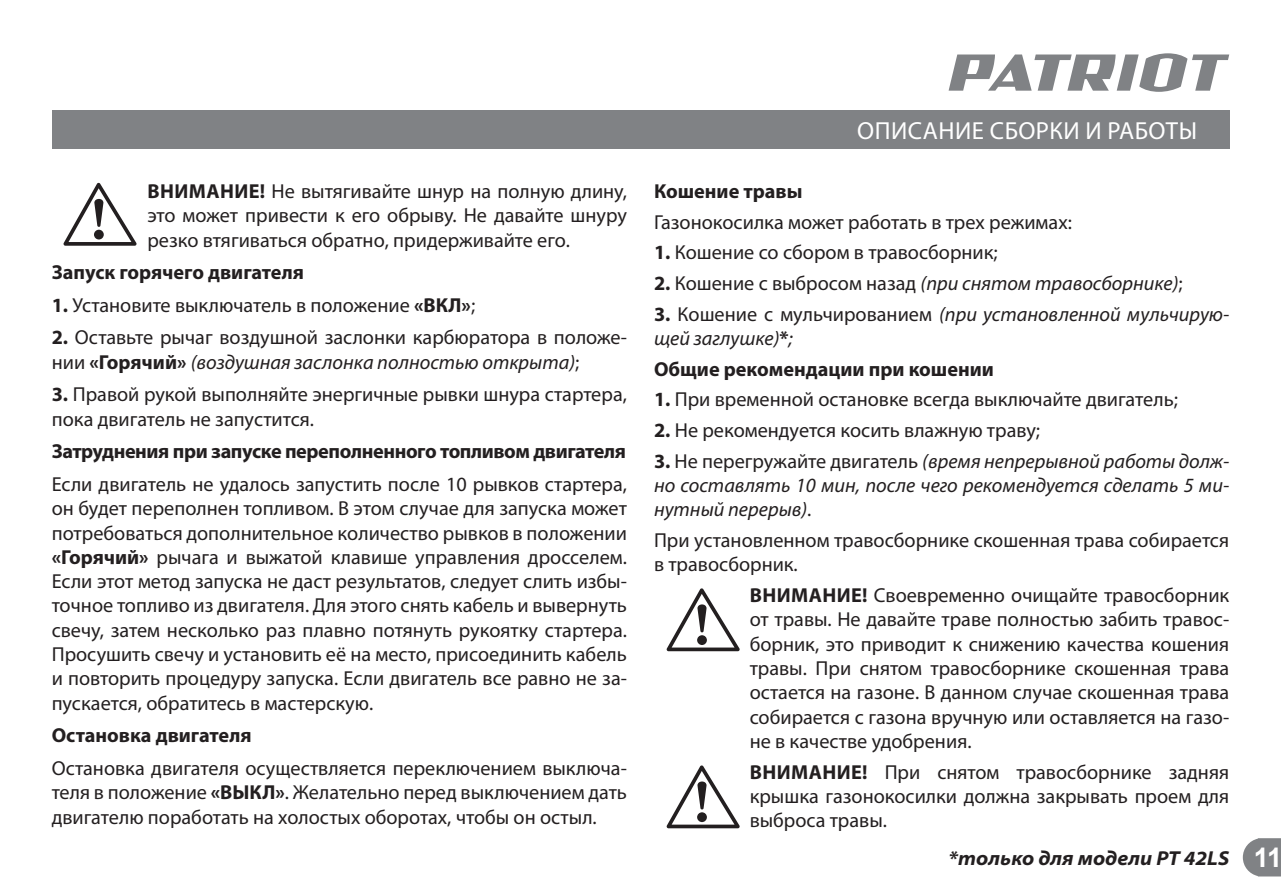
<style>
.page{position:relative;width:1281px;height:889px;background:#fff}
.page>*{position:absolute;margin:0;border:0;box-sizing:border-box;transform-origin:0 0}
.t1{font:700 27px "Arial";color:#fff}
.t2{font:24.75px "Myriad Pro";letter-spacing:.02em;color:#fff}
.t3{font:20.25px/24.3px "Myriad Pro";color:#231f20;text-align:justify}
.t4{font:italic 20.25px/24.3px "Myriad Pro";color:#231f20}
.t5{font:700 20.25px "Myriad Pro";letter-spacing:-.01em;color:#231f20}
.t6{font:italic 700 semi-expanded 20.25px "Myriad Pro";color:#231f20}
.s1{font-weight:700}
.s2{font-style:italic}
.s3{font-weight:700;font-style:normal}
.s4{font-style:normal}
</style>
<div class="page">
<svg style="left:1243px;top:838px;width:38px;height:38px"></svg>
<svg style="left:948px;top:53px;width:281px;height:39px"></svg>
<div style="left:52px;top:110px;width:1177px;height:39px;background:#808285"></div>
<svg style="left:63px;top:182px;width:74px;height:64px"></svg>
<svg style="left:666px;top:588px;width:74px;height:63px"></svg>
<svg style="left:666px;top:765px;width:74px;height:63px"></svg>
<p class="t3" style="left:147px;top:179px;width:481px"><span class="s1">ВНИМАНИЕ!</span> Не вытягивайте шнур на полную длину, это может привести к его обрыву. Не давайте шнуру резко втягиваться обратно, придерживайте его.</p>
<p class="t5" style="left:52px;top:261px;width:254px">Запуск горячего двигателя</p>
<p class="t3" style="left:52px;top:292px;width:425px"><span class="s1">1.</span> Установите выключатель в положение <span class="s1">«ВКЛ»</span>;</p>
<p class="t3" style="left:52px;top:325px;width:577px"><span class="s1">2.</span> Оставьте рычаг воздушной заслонки карбюратора в положе&shy;нии <span class="s1">«Горячий»</span> <span class="s2">(воздушная заслонка полностью открыта)</span>;</p>
<p class="t3" style="left:52px;top:382px;width:577px"><span class="s1">3.</span> Правой рукой выполняйте энергичные рывки шнура стартера, пока двигатель не запустится.</p>
<p class="t5" style="left:52px;top:440px;width:576px">Затруднения при запуске переполненного топливом двигателя</p>
<p class="t3" style="left:52px;top:471px;width:577px">Если двигатель не удалось запустить после 10 рывков стартера, он будет переполнен топливом. В этом случае для запуска может потребоваться дополнительное количество рывков в положении <span class="s1">«Горячий»</span> рычага и выжатой клавише управления дросселем.<br>Если этот метод запуска не даст результатов, следует слить избы&shy;точное топливо из двигателя. Для этого снять кабель и вывернуть свечу, затем несколько раз плавно потянуть рукоятку стартера.<br>Просушить свечу и установить её на место, присоединить кабель и повторить процедуру запуска. Если двигатель все равно не за&shy;пускается, обратитесь в мастерскую.</p>
<p class="t5" style="left:52px;top:724px;width:201px">Остановка двигателя</p>
<p class="t3" style="left:52px;top:755px;width:577px">Остановка двигателя осуществляется переключением выключа&shy;теля в положение <span class="s1">«ВЫКЛ»</span>. Желательно перед выключением дать двигателю поработать на холостых оборотах, чтобы он остыл.</p>
<p class="t2" style="left:857px;top:115px;width:341px">ОПИСАНИЕ СБОРКИ И РАБОТЫ</p>
<p class="t5" style="left:654px;top:180px;width:150px">Кошение травы</p>
<p class="t3" style="left:654px;top:209px;width:419px">Газонокосилка может работать в трех режимах:</p>
<p class="t3" style="left:654px;top:240px;width:345px"><span class="s1">1.</span> Кошение со сбором в травосборник;</p>
<p class="t4" style="left:654px;top:271px;width:530px"><span class="s3">2.</span> <span class="s4">Кошение с выбросом назад</span> (при снятом травосборнике)<span class="s4">;</span></p>
<p class="t4" style="left:654px;top:301px;width:577px"><span class="s3">3.</span> <span class="s4">Кошение с мульчированием</span> (при установленной мульчирую&shy;щей заглушке)<span class="s3">*</span>;</p>
<p class="t5" style="left:654px;top:357px;width:341px">Общие рекомендации при кошении</p>
<p class="t3" style="left:654px;top:387px;width:525px"><span class="s1">1.</span> При временной остановке всегда выключайте двигатель;</p>
<p class="t3" style="left:654px;top:418px;width:388px"><span class="s1">2.</span> Не рекомендуется косить влажную траву;</p>
<p class="t4" style="left:654px;top:448px;width:577px;text-align:justify"><span class="s3">3.</span> <span class="s4">Не перегружайте двигатель</span> (время непрерывной работы долж&shy;но составлять 10 мин, после чего рекомендуется сделать 5 ми&shy;нутный перерыв)<span class="s4">.</span></p>
<p class="t3" style="left:654px;top:528px;width:577px">При установленном травосборнике скошенная трава собирается в травосборник.</p>
<p class="t3" style="left:750px;top:583px;width:481px"><span class="s1">ВНИМАНИЕ!</span> Своевременно очищайте травосборник от травы. Не давайте траве полностью забить травос&shy;борник, это приводит к снижению качества кошения травы. При снятом травосборнике скошенная трава остается на газоне. В данном случае скошенная трава собирается с газона вручную или оставляется на газо&shy;не в качестве удобрения.</p>
<p class="t3" style="left:750px;top:759px;width:481px"><span class="s1">ВНИМАНИЕ!</span> При снятом травосборнике задняя крышка газонокосилки должна закрывать проем для выброса травы.</p>
<p class="t6" style="left:948px;top:846px;width:282px">*только для модели PT 42LS</p>
<h1 class="t1" style="left:1254px;top:839px;width:30px">11</h1>
</div>
